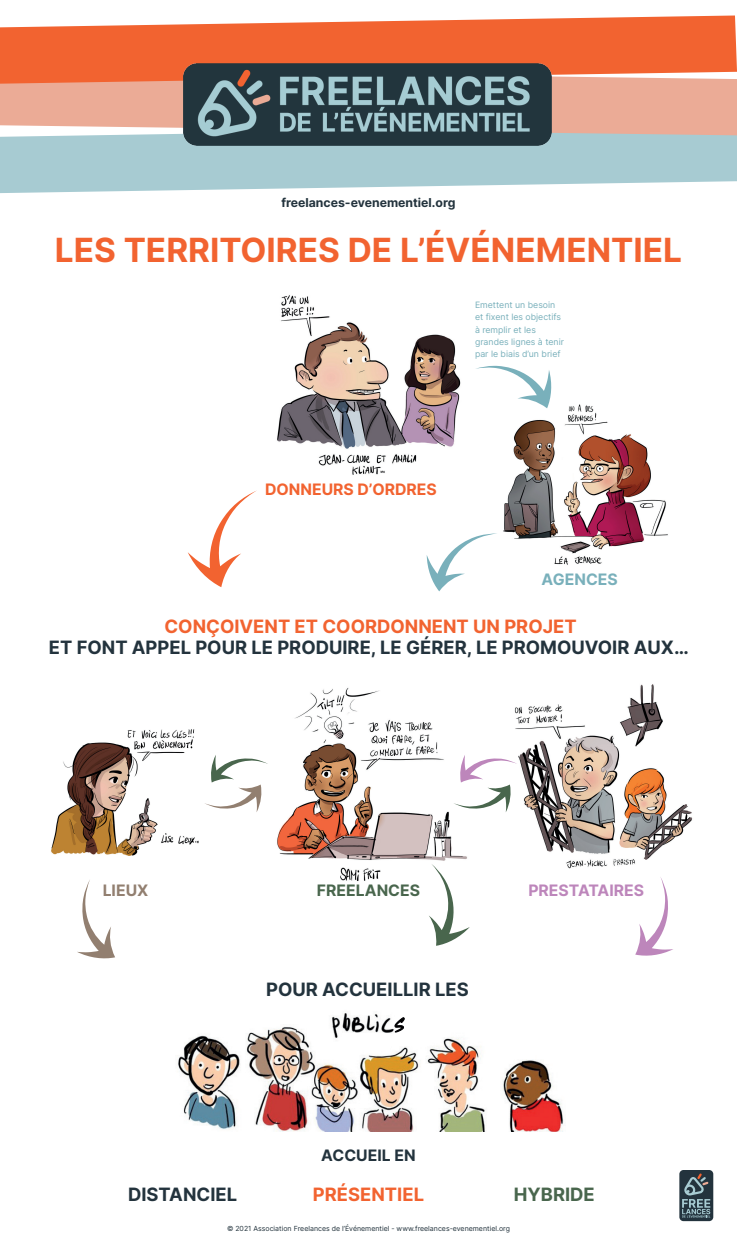
<style>
.page{position:relative;width:737px;height:1241px;background:#fff}
.page>*{position:absolute;margin:0;border:0;box-sizing:border-box;transform-origin:0 0}
.t1{font:700 33.25px "Inter";color:#f26330}
.t2{font:700 18.38px "Inter";color:#23333d}
.t3{font:700 18.38px "Inter";color:#f26330}
.t4{font:700 18.38px "Inter";color:#49664d}
.t5{font:700 15.75px "Inter";color:#f26330}
.t6{font:700 15.75px "Inter";color:#bd86bb}
.t7{font:700 15.75px "Inter";color:#49664d}
.t8{font:700 15.75px "Inter";color:#23333d}
.t9{font:700 15.75px "Inter";color:#79b0bb}
.t10{font:700 15.75px "Inter";color:#927f70}
.t11{font:700 12.25px "Inter";color:#23333d}
.t12{font:8.75px/12.2px "Inter";color:#79b0bb}
.t13{font:7px "Inter";color:#23333d}
</style>
<div class="page">
<img style="left:514px;top:684px;width:179px;height:185px">
<img style="left:51px;top:729px;width:148px;height:126px">
<img style="left:277px;top:688px;width:190px;height:193px">
<svg style="left:0;top:135px;width:737px;height:58px;background:#b0d0d7"></svg>
<svg style="left:0;top:84px;width:737px;height:51px;background:#ebb19e"></svg>
<svg style="left:0;top:15px;width:737px;height:69px;background:#f3794e"></svg>
<svg style="left:635px;top:877px;width:38px;height:79px"></svg>
<svg style="left:77px;top:880px;width:38px;height:79px"></svg>
<svg style="left:205px;top:755px;width:63px;height:57px"></svg>
<svg style="left:453px;top:754px;width:64px;height:58px"></svg>
<svg style="left:429px;top:863px;width:41px;height:82px"></svg>
<img style="left:503px;top:404px;width:165px;height:161px">
<img style="left:277px;top:295px;width:184px;height:180px">
<svg style="left:476px;top:365px;width:76px;height:43px"></svg>
<svg style="left:427px;top:533px;width:70px;height:58px"></svg>
<svg style="left:188px;top:490px;width:69px;height:97px"></svg>
<img style="left:178px;top:1013px;width:386px;height:118px">
<svg style="left:394px;top:1016px;width:11px;height:16px"></svg>
<img style="left:183px;top:63px;width:368px;height:83px">
<div style="left:679px;top:1169px;width:34px;height:51px;background:#23333d;border-radius:4px"></div>
<svg style="left:682px;top:1173px;width:28px;height:44px"></svg>
<h3 class="t11" style="left:281px;top:193px;width:176px">freelances-evenementiel.org</h3>
<h1 class="t1" style="left:55px;top:226px;width:628px">LES TERRITOIRES DE L’ÉVÉNEMENTIEL</h1>
<p class="t12" style="left:475px;top:298px;width:91px">Emettent un besoin et fixent les objectifs à remplir et les grandes lignes à tenir par le biais d’un brief</p>
<h3 class="t5" style="left:265px;top:478px;width:173px">DONNEURS D’ORDRES</h3>
<h3 class="t9" style="left:541px;top:567px;width:78px">AGENCES</h3>
<h2 class="t3" style="left:164px;top:612px;width:414px">CONÇOIVENT ET COORDONNENT UN PROJET</h2>
<h2 class="t2" style="left:49px;top:633px;width:641px">ET FONT APPEL POUR LE PRODUIRE, LE GÉRER, LE PROMOUVOIR AUX…</h2>
<h3 class="t10" style="left:103px;top:879px;width:47px">LIEUX</h3>
<h3 class="t7" style="left:317px;top:879px;width:105px">FREELANCES</h3>
<h3 class="t6" style="left:528px;top:879px;width:117px">PRESTATAIRES</h3>
<h2 class="t2" style="left:266px;top:975px;width:204px">POUR ACCUEILLIR LES</h2>
<h2 class="t2" style="left:128px;top:1180px;width:111px">DISTANCIEL</h2>
<h3 class="t8" style="left:321px;top:1143px;width:96px">ACCUEIL EN</h3>
<h2 class="t3" style="left:313px;top:1180px;width:113px">PRÉSENTIEL</h2>
<h2 class="t4" style="left:514px;top:1180px;width:82px">HYBRIDE</h2>
<p class="t13" style="left:227px;top:1223px;width:284px">© 2021 Association Freelances de l’Événementiel - www.freelances-evenementiel.org</p>
</div>
